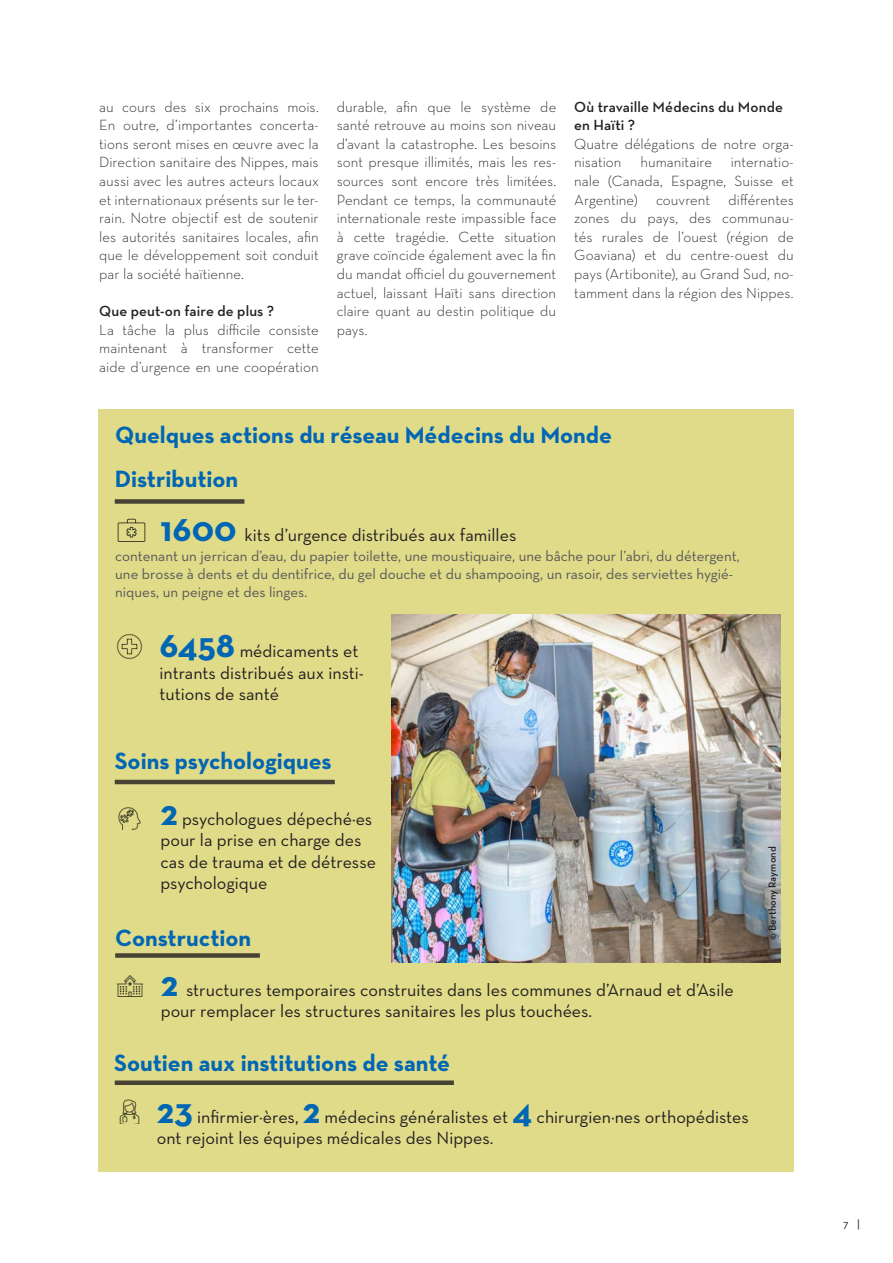
<style>
.page{position:relative;width:893px;height:1263px;background:#fff}
.page>*{position:absolute;margin:0;border:0;box-sizing:border-box;transform-origin:0 0}
.t1{font:700 24px "Neutra Text";color:#0166b3}
.t2{font:18px/21.6px "Neutra Text";color:#231f20}
.Texte_courant_Minion{font:300 15px/18.6px "Neutra Text";color:#231f20;text-align:justify}
.t3{font:15px/18px "Neutra Text";color:#57585a}
.Texte_courant_Minion-2{font:600 15px/18.6px "Neutra Text";letter-spacing:.01em;color:#231f20}
.t4{font:12px "Neutra Text";color:#231f20}
.t5{font:600 10.5px "Neutra Text";color:#231f20}
.s1{font-weight:700;font-size:36px;color:#0166b3}
</style>
<div class="page">
<div style="left:98px;top:409px;width:696px;height:763px;background:#e0db89"></div>
<img style="left:117px;top:518px;width:29px;height:24px">
<img style="left:116px;top:633px;width:27px;height:27px">
<img style="left:118px;top:807px;width:23px;height:23px">
<img style="left:119px;top:1099px;width:21px;height:25px">
<div style="left:115px;top:1080px;width:339px;height:5px;background:#474334"></div>
<div style="left:115px;top:499px;width:129px;height:5px;background:#474334"></div>
<hr style="left:115px;top:780px;width:220px;height:4px;background:#474334">
<img style="left:391px;top:614px;width:390px;height:348px">
<div style="left:115px;top:953px;width:145px;height:5px;background:#474334"></div>
<img style="left:117px;top:975px;width:26px;height:22px">
<p class="Texte_courant_Minion" style="left:99px;top:97px;width:221px">au cours des six prochains mois.<br>En outre, d’importantes concerta&shy;tions seront mises en œuvre avec la Direction sanitaire des Nippes, mais aussi avec les autres acteurs locaux et internationaux présents sur le ter&shy;rain. Notre objectif est de soutenir les autorités sanitaires locales, afin que le développement soit conduit par la société haïtienne.</p>
<p class="Texte_courant_Minion-2" style="left:99px;top:302px;width:177px">Que peut-on faire de plus ?</p>
<p class="Texte_courant_Minion" style="left:99px;top:320px;width:221px">La tâche la plus difficile consiste maintenant à transformer cette aide d’urgence en une coopération</p>
<p class="Texte_courant_Minion" style="left:337px;top:97px;width:221px">durable, afin que le système de santé retrouve au moins son niveau d’avant la catastrophe. Les besoins sont presque illimités, mais les res&shy;sources sont encore très limitées.<br>Pendant ce temps, la communauté internationale reste impassible face à cette tragédie. Cette situation grave coïncide également avec la fin du mandat officiel du gouvernement actuel, laissant Haïti sans direction claire quant au destin politique du pays.</p>
<p class="Texte_courant_Minion-2" style="left:574px;top:97px;width:210px">Où travaille Médecins du Monde en Haïti ?</p>
<p class="Texte_courant_Minion" style="left:574px;top:134px;width:221px">Quatre délégations de notre orga&shy;nisation</p>
<p class="Texte_courant_Minion" style="left:640px;top:153px;width:73px">humanitaire</p>
<p class="Texte_courant_Minion" style="left:574px;top:153px;width:221px;text-indent:157px">internatio&shy;nale (Canada, Espagne, Suisse et Argentine) couvrent différentes zones du pays, des communau&shy;tés rurales de l’ouest (région de Goaviana) et du centre-ouest du pays (Artibonite), au Grand Sud, no&shy;tamment dans la région des Nippes.</p>
<p class="t1" style="left:115px;top:420px;width:498px">Quelques actions du réseau Médecins du Monde</p>
<p class="t1" style="left:115px;top:463px;width:125px">Distribution</p>
<p class="t2" style="left:161px;top:523px;width:357px"><span class="s1">1600</span> kits d’urgence distribués aux familles</p>
<p class="t3" style="left:115px;top:547px;width:626px">contenant un jerrican d’eau, du papier toilette, une moustiquaire, une bâche pour l’abri, du détergent, une brosse à dents et du dentifrice, du gel douche et du shampooing, un rasoir, des serviettes hygié&shy;niques, un peigne et des linges.</p>
<p class="t2" style="left:159px;top:640px;width:206px"><span class="s1">6458</span> médicaments et intrants distribués aux insti&shy;tutions de santé</p>
<p class="t1" style="left:115px;top:746px;width:218px">Soins psychologiques</p>
<p class="t2" style="left:160px;top:807px;width:217px"><span class="s1">2</span> psychologues dépeché·es pour la prise en charge des cas de trauma et de détresse psychologique</p>
<p class="t1" style="left:115px;top:923px;width:138px">Construction</p>
<p class="t2" style="left:161px;top:978px;width:574px"><span class="s1">2</span> structures temporaires construites dans les communes d’Arnaud et d’Asile pour remplacer les structures sanitaires les plus touchées.</p>
<p class="t1" style="left:114px;top:1048px;width:337px">Soutien aux institutions de santé</p>
<p class="t2" style="left:157px;top:1105px;width:594px"><span class="s1">23</span> infirmier·ères, <span class="s1">2</span> médecins généralistes et <span class="s1">4</span> chirurgien·nes orthopédistes ont rejoint les équipes médicales des Nippes.</p>
<p class="t5" style="left:766px;top:939px;width:95px;rotate:-90deg">© Berthony Raymond</p>
<p class="t4" style="left:843px;top:1216px;width:18px">7 |</p>
</div>
